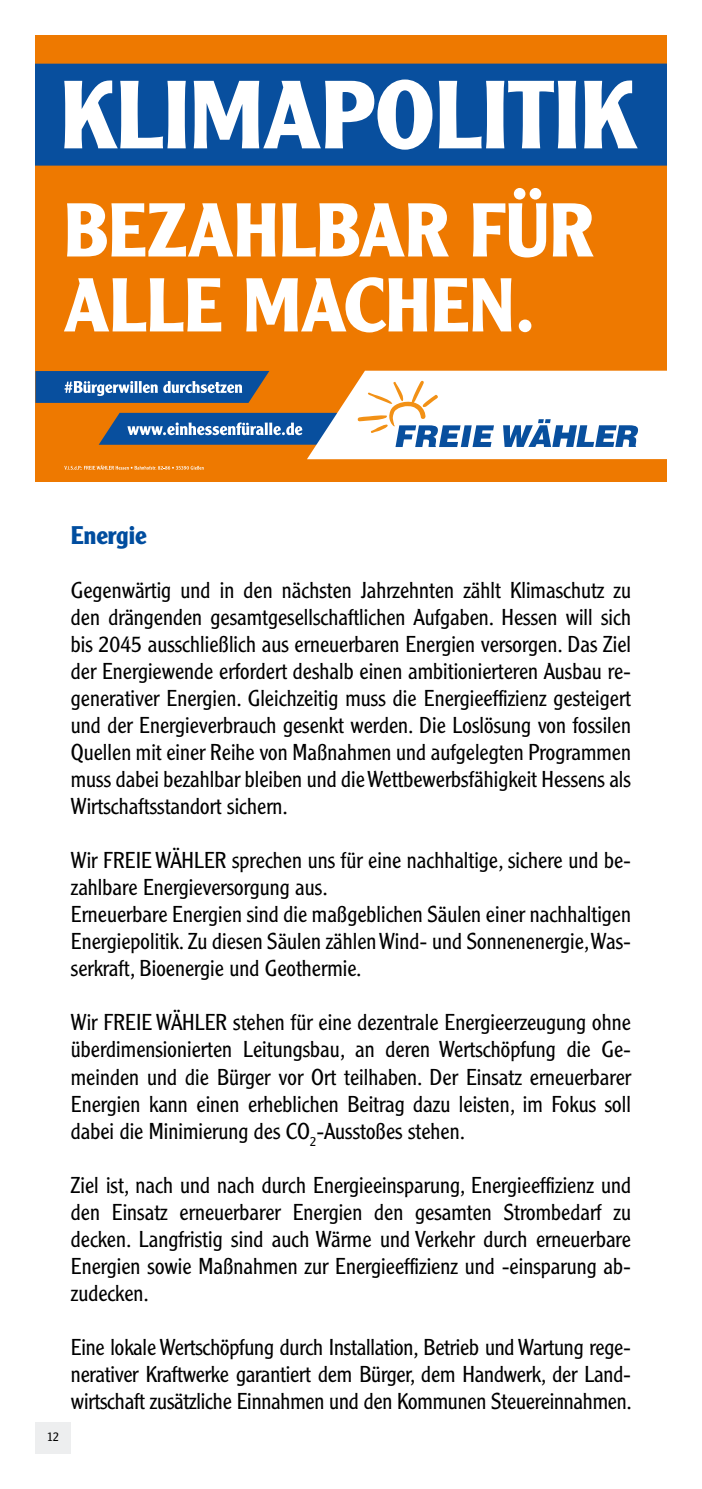
<style>
.page{position:relative;width:702px;height:1489px;background:#fff}
.page>*{position:absolute;margin:0;border:0;box-sizing:border-box;transform-origin:0 0}
.t1{font:700 25px "Clearface Gothic LT Std";color:#004d9f}
.t2{font:300 22.5px/27px "Clearface Gothic LT Std";color:#000;text-align:justify}
.t3{font:300 12.5px "Clearface Gothic LT Std";color:#000}
</style>
<div class="page">
<div style="left:35px;top:1421px;width:36px;height:32px;background:#edeeef"></div>
<div style="left:35px;top:35px;width:631px;height:447px;background:#ee7900"></div>
<div style="left:35px;top:64px;width:631px;height:102px;background:#084f9e"></div>
<svg style="left:64px;top:80px;width:122px;height:68px"></svg>
<svg style="left:194px;top:79px;width:238px;height:71px"></svg>
<svg style="left:439px;top:81px;width:137px;height:67px"></svg>
<svg style="left:584px;top:80px;width:53px;height:68px"></svg>
<svg style="left:35px;top:371px;width:631px;height:88px"></svg>
<svg style="left:64px;top:465px;width:140px;height:5px"></svg>
<svg style="left:67px;top:203px;width:208px;height:53px"></svg>
<svg style="left:282px;top:203px;width:167px;height:53px"></svg>
<svg style="left:473px;top:188px;width:73px;height:69px"></svg>
<svg style="left:552px;top:203px;width:41px;height:53px"></svg>
<svg style="left:64px;top:278px;width:157px;height:53px"></svg>
<svg style="left:246px;top:277px;width:181px;height:55px"></svg>
<svg style="left:434px;top:278px;width:77px;height:53px"></svg>
<div style="left:518px;top:319px;width:13px;height:13px;background:#fff;border-radius:50%"></div>
<p class="t3" style="left:47px;top:1429px;width:14px">12</p>
<p class="t1" style="left:71px;top:521px;width:77px">Energie</p>
<p class="t2" style="left:71px;top:576px;width:561px">Gegenwärtig und in den nächsten Jahrzehnten zählt Klimaschutz zu den drängenden gesamtgesellschaftlichen Aufgaben. Hessen will sich bis 2045 ausschließlich aus erneuerbaren Energien versorgen. Das Ziel der Energiewende erfordert deshalb einen ambitionierteren Ausbau re&shy;generativer Energien. Gleichzeitig muss die Energieeffizienz gesteigert und der Energieverbrauch gesenkt werden. Die Loslösung von fossilen Quellen mit einer Reihe von Maßnahmen und aufgelegten Programmen muss dabei bezahlbar bleiben und die Wettbewerbsfähigkeit Hessens als Wirtschaftsstandort sichern.</p>
<p class="t2" style="left:71px;top:846px;width:561px;text-align:left">Wir FREIE WÄHLER sprechen uns für eine nachhaltige, sichere und be&shy;zahlbare Energieversorgung aus.<br>Erneuerbare Energien sind die maßgeblichen Säulen einer nachhaltigen Energiepolitik. Zu diesen Säulen zählen Wind- und Sonnenenergie, Was&shy;serkraft, Bioenergie und Geothermie.</p>
<p class="t2" style="left:71px;top:1008px;width:561px">Wir FREIE WÄHLER stehen für eine dezentrale Energieerzeugung ohne überdimensionierten Leitungsbau, an deren Wertschöpfung die Ge&shy;meinden und die Bürger vor Ort teilhaben. Der Einsatz erneuerbarer Energien kann einen erheblichen Beitrag dazu leisten, im Fokus soll dabei die Minimierung des CO<sub>2</sub>-Ausstoßes stehen.</p>
<p class="t2" style="left:71px;top:1170px;width:561px">Ziel ist, nach und nach durch Energieeinsparung, Energieeffizienz und den Einsatz erneuerbarer Energien den gesamten Strombedarf zu decken. Langfristig sind auch Wärme und Verkehr durch erneuerbare Energien sowie Maßnahmen zur Energieeffizienz und -einsparung ab&shy;zudecken.</p>
<p class="t2" style="left:71px;top:1332px;width:562px">Eine lokale Wertschöpfung durch Installation, Betrieb und Wartung rege&shy;nerativer Kraftwerke garantiert dem Bürger, dem Handwerk, der Land&shy;wirtschaft zusätzliche Einnahmen und den Kommunen Steuereinnahmen.</p>
</div>
